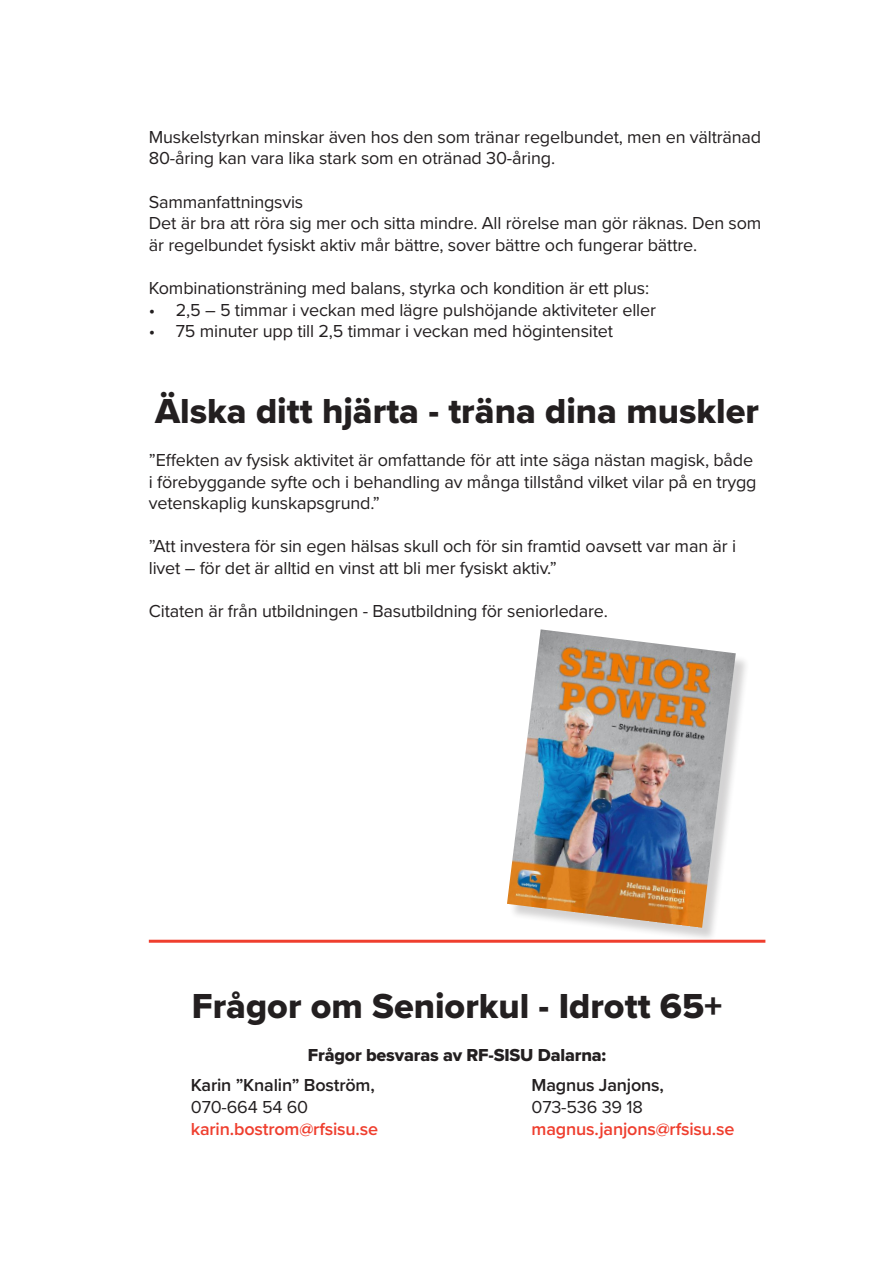
<style>
.page{position:relative;width:893px;height:1263px;background:#fff}
.page>*{position:absolute;margin:0;border:0;box-sizing:border-box;transform-origin:0 0}
.t1{font:36px "Proxima Nova Extrabld";color:#231f20}
.t2{font:18px/21.6px "Proxima Nova";letter-spacing:-.01em;color:#231f20}
.t3{font:600 18px "Proxima Nova";letter-spacing:-.01em;color:#ef3e2e}
.t4{font:600 18px "Proxima Nova";letter-spacing:-.01em;color:#231f20}
.t5{font:18px "Proxima Nova Extrabld";letter-spacing:-.01em;color:#231f20}
</style>
<div class="page">
<hr style="left:149px;top:940px;width:616px;height:3px;background:#ef3e2e">
<div style="left:509px;top:631px;width:241px;height:311px;background:#231f20;opacity:.2"></div>
<img style="left:507px;top:629px;width:229px;height:299px">
<p class="t2" style="left:149px;top:125px;width:614px">Muskelstyrkan minskar även hos den som tränar regelbundet, men en vältränad<br>80-åring kan vara lika stark som en otränad 30-åring.</p>
<p class="t2" style="left:149px;top:190px;width:156px">Sammanfattningsvis</p>
<p class="t2" style="left:149px;top:212px;width:614px">Det är bra att röra sig mer och sitta mindre. All rörelse man gör räknas. Den som är regelbundet fysiskt aktiv mår bättre, sover bättre och fungerar bättre.</p>
<p class="t2" style="left:149px;top:276px;width:502px">Kombinationsträning med balans, styrka och kondition är ett plus:</p>
<p class="t2" style="left:149px;top:298px;width:509px">• 2,5 – 5 timmar i veckan med lägre pulshöjande aktiviteter eller</p>
<p class="t2" style="left:149px;top:320px;width:466px">• 75 minuter upp till 2,5 timmar i veckan med högintensitet</p>
<p class="t1" style="left:155px;top:384px;width:605px">Älska ditt hjärta - träna dina muskler</p>
<p class="t2" style="left:149px;top:448px;width:609px">”Effekten av fysisk aktivitet är omfattande för att inte säga nästan magisk, både i förebyggande syfte och i behandling av många tillstånd vilket vilar på en trygg vetenskaplig kunskapsgrund.”</p>
<p class="t2" style="left:149px;top:535px;width:589px">”Att investera för sin egen hälsas skull och för sin framtid oavsett var man är i livet – för det är alltid en vinst att bli mer fysiskt aktiv.”</p>
<p class="t2" style="left:149px;top:600px;width:460px">Citaten är från utbildningen - Basutbildning för seniorledare.</p>
<p class="t1" style="left:192px;top:979px;width:532px">Frågor om Seniorkul - Idrott 65+</p>
<p class="t5" style="left:308px;top:1042px;width:300px">Frågor besvaras av RF-SISU Dalarna:</p>
<p class="t4" style="left:191px;top:1072px;width:185px">Karin ”Knalin” Boström,</p>
<p class="t4" style="left:532px;top:1072px;width:134px">Magnus Janjons,</p>
<p class="t2" style="left:191px;top:1095px;width:119px">070-664 54 60</p>
<p class="t2" style="left:532px;top:1095px;width:113px">073-536 39 18</p>
<p class="t3" style="left:191px;top:1115px;width:189px">karin.bostrom@rfsisu.se</p>
<p class="t3" style="left:532px;top:1115px;width:204px">magnus.janjons@rfsisu.se</p>
</div>
